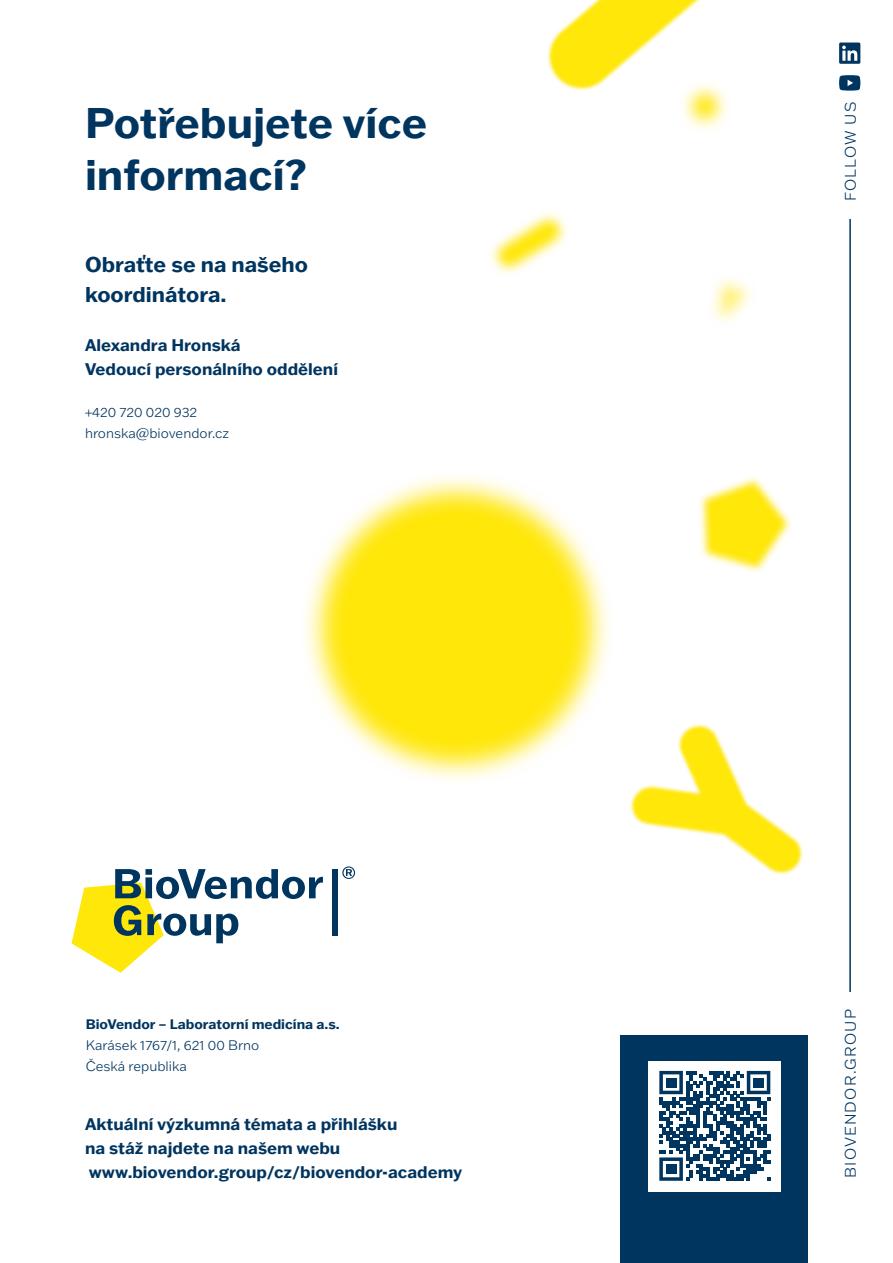
<style>
.page{position:relative;width:893px;height:1263px;background:#fff}
.page>*{position:absolute;margin:0;border:0;box-sizing:border-box;transform-origin:0 0}
.t1{font:700 42px/52.5px "Franklin Gothic ATF";color:#003560}
.t2{font:700 21px/30px "Franklin Gothic ATF";color:#003560}
.t3{font:700 16.5px/24px "Franklin Gothic ATF";color:#003560}
.t4{font:300 15px "Franklin Gothic ATF";letter-spacing:.075em;color:#003560}
.BioVendor_text_prapo{font:300 13.5px "Franklin Gothic ATF";color:#003560}
.t5{font:700 13.5px "Franklin Gothic ATF";color:#003560}
</style>
<div class="page">
<svg style="left:839px;top:43px;width:21px;height:21px"></svg>
<hr style="left:849px;top:219px;width:2px;height:773px;background:#003560">
<svg style="left:839px;top:75px;width:21px;height:16px"></svg>
<svg style="left:342px;top:866px;width:13px;height:13px"></svg>
<svg style="left:72px;top:869px;width:251px;height:104px"></svg>
<div style="left:332px;top:869px;width:6px;height:66px;background:#003560"></div>
<svg style="left:683px;top:91px;width:45px;height:38px"></svg>
<svg style="left:693px;top:94px;width:24px;height:25px"></svg>
<svg style="left:699px;top:477px;width:92px;height:95px"></svg>
<svg style="left:705px;top:483px;width:82px;height:84px"></svg>
<svg style="left:631px;top:724px;width:171px;height:150px"></svg>
<svg style="left:712px;top:278px;width:39px;height:45px"></svg>
<svg style="left:720px;top:286px;width:23px;height:29px"></svg>
<svg style="left:547px;top:0;width:174px;height:91px"></svg>
<svg style="left:491px;top:213px;width:76px;height:61px"></svg>
<svg style="left:498px;top:219px;width:63px;height:49px"></svg>
<svg style="left:305px;top:476px;width:304px;height:304px"></svg>
<svg style="left:323px;top:493px;width:269px;height:269px;background:#ffe817"></svg>
<div style="left:620px;top:1035px;width:188px;height:228px;background:#003560"></div>
<div style="left:648px;top:1061px;width:132px;height:130px;background:#fff"></div>
<svg style="left:659px;top:1071px;width:111px;height:110px"></svg>
<div style="left:666px;top:1077px;width:10px;height:10px;background:#003560"></div>
<div style="left:753px;top:1077px;width:11px;height:10px;background:#003560"></div>
<div style="left:666px;top:1164px;width:10px;height:10px;background:#003560"></div>
<h1 class="t1" style="left:85px;top:95px;width:344px">Potřebujete více informací?</h1>
<h3 class="t2" style="left:85px;top:248px;width:224px">Obraťte se na našeho koordinátora.</h3>
<h4 class="t3" style="left:85px;top:333px;width:254px">Alexandra Hronská<br>Vedoucí personálního oddělení</h4>
<p class="BioVendor_text_prapo" style="left:85px;top:403px;width:114px">+420 720 020 932</p>
<p class="BioVendor_text_prapo" style="left:85px;top:424px;width:146px">hronska@biovendor.cz</p>
<h4 class="t5" style="left:86px;top:1015px;width:255px">BioVendor – Laboratorní medicína a.s.</h4>
<p class="BioVendor_text_prapo" style="left:86px;top:1036px;width:175px">Karásek 1767/1, 621 00 Brno</p>
<p class="BioVendor_text_prapo" style="left:86px;top:1057px;width:103px">Česká republika</p>
<h4 class="t3" style="left:85px;top:1111px;width:379px">Aktuální výzkumná témata a přihlášku<br>na stáž najdete na našem webu www.biovendor.group/cz/biovendor-academy</h4>
<p class="t4" style="left:840px;top:201px;width:101px;rotate:-90deg">FOLLOW US</p>
<p class="t4" style="left:840px;top:1178px;width:170px;rotate:-90deg">BIOVENDOR.GROUP</p>
</div>
